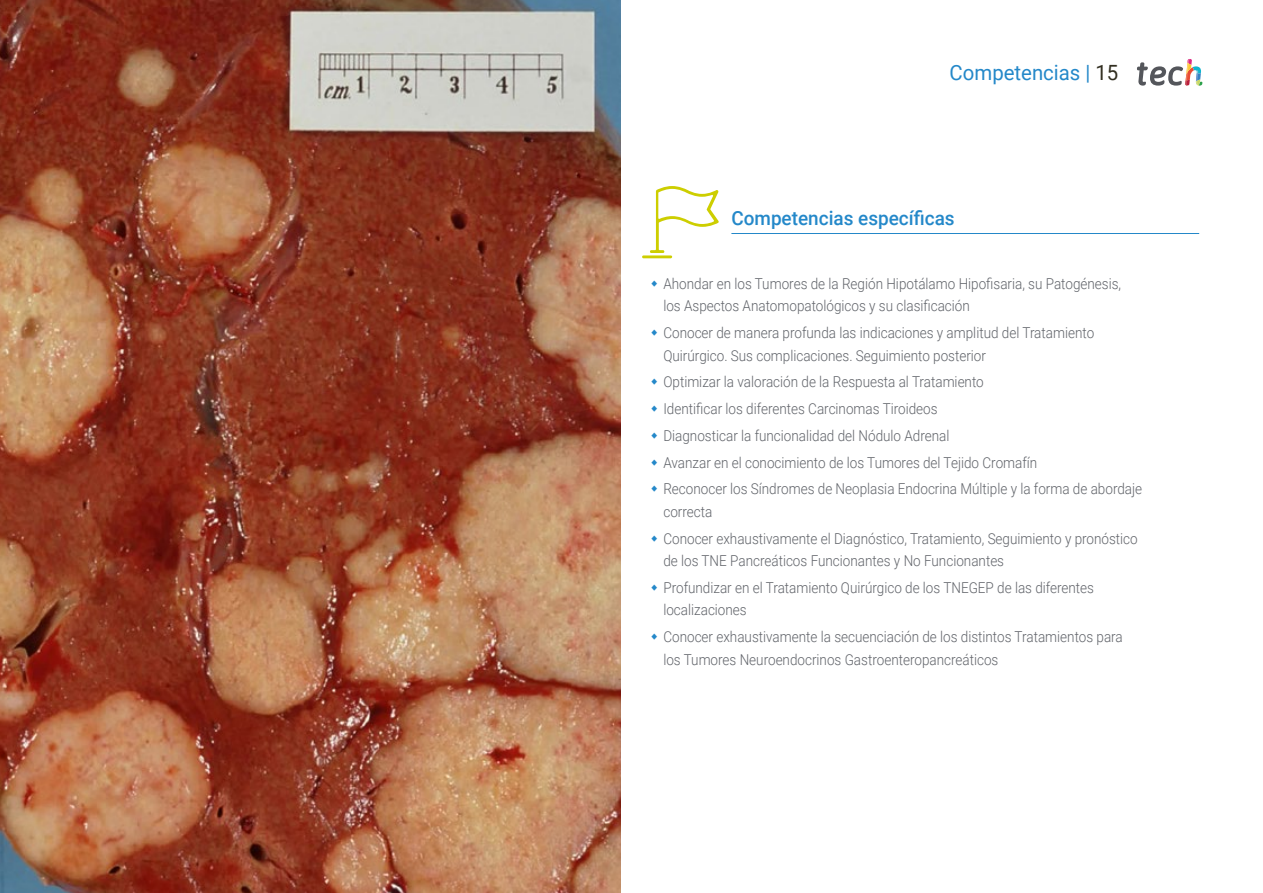
<style>
.page{position:relative;width:1263px;height:893px;background:#fff}
.page>*{position:absolute;margin:0;border:0;box-sizing:border-box;transform-origin:0 0}
.t1{font:21px "Roboto";color:#2488c9}
.t2{font:500 19.5px "Roboto";color:#2488c9}
.t3{font:300 15px/26.7px "Roboto";color:#61646a;scale:.9 1}
.s1{color:#312e20}
</style>
<div class="page">
<img style="left:0;top:0;width:621px;height:893px">
<hr style="left:731px;top:233px;width:468px;height:1px;background:#2488c9">
<hr style="left:642px;top:255px;width:30px;height:3px;background:#cdce00">
<svg style="left:650px;top:186px;width:69px;height:67px"></svg>
<svg style="left:1137px;top:59px;width:65px;height:27px"></svg>
<h1 class="t1" style="left:950px;top:57px;width:170px">Competencias | <span class="s1">15</span></h1>
<h2 class="t2" style="left:731px;top:205px;width:225px">Competencias específicas</h2>
<p class="t3" style="left:663px;top:272px;width:510px;line-height:22.5px">Ahondar en los Tumores de la Región Hipotálamo Hipofisaria, su Patogénesis, los Aspectos Anatomopatológicos y su clasificación</p>
<p class="t3" style="left:663px;top:321px;width:480px;line-height:22.5px">Conocer de manera profunda las indicaciones y amplitud del Tratamiento<br>Quirúrgico. Sus complicaciones. Seguimiento posterior</p>
<p class="t3" style="left:663px;top:368px;width:534px">Optimizar la valoración de la Respuesta al Tratamiento<br>Identificar los diferentes Carcinomas Tiroideos<br>Diagnosticar la funcionalidad del Nódulo Adrenal<br>Avanzar en el conocimiento de los Tumores del Tejido Cromafín<br>Reconocer los Síndromes de Neoplasia Endocrina Múltiple y la forma de abordaje</p>
<p class="t3" style="left:663px;top:498px;width:529px">correcta<br>Conocer exhaustivamente el Diagnóstico, Tratamiento, Seguimiento y pronóstico</p>
<p class="t3" style="left:663px;top:547px;width:480px">de los TNE Pancreáticos Funcionantes y No Funcionantes<br>Profundizar en el Tratamiento Quirúrgico de los TNEGEP de las diferentes</p>
<p class="t3" style="left:663px;top:596px;width:512px">localizaciones<br>Conocer exhaustivamente la secuenciación de los distintos Tratamientos para</p>
<p class="t3" style="left:663px;top:645px;width:374px">los Tumores Neuroendocrinos Gastroenteropancreáticos</p>
</div>
